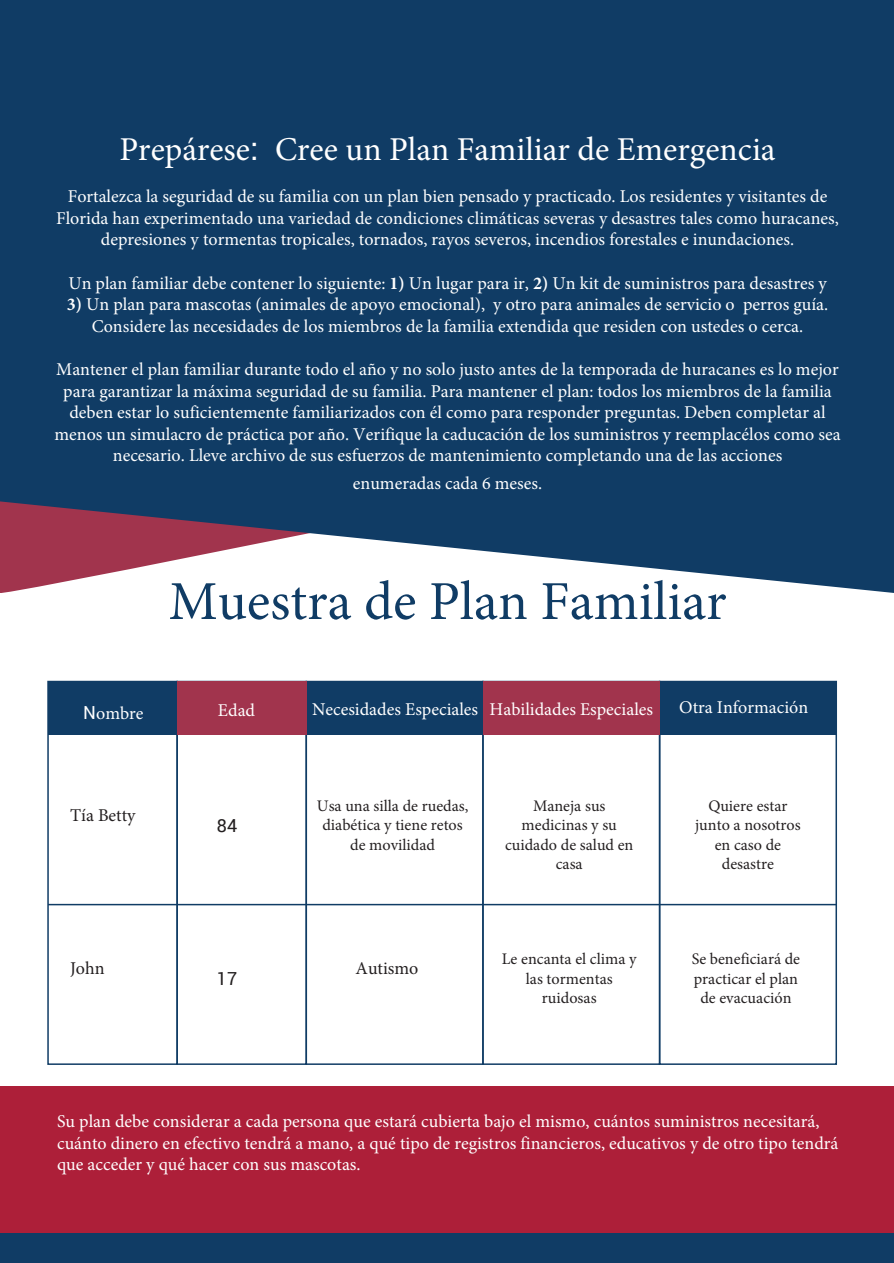
<style>
.page{position:relative;width:894px;height:1263px;background:#fff}
.page>*{position:absolute;margin:0;border:0;box-sizing:border-box;transform-origin:0 0}
.t1{font:54.9px "Minion Pro";color:#103c65}
.t2{font:33.3px "Minion Pro";color:#fff}
.t3{font:18px/21.6px "Minion Pro";color:#fff;text-align:center}
.t4{font:18px "Minion Pro";color:#231f20}
.t5{font:18px "Roboto";color:#231f20}
.t6{font:16.2px/19.4px "Minion Pro";color:#231f20;text-align:center}
.s1{font-family:"Roboto"}
.s2{font-weight:700}
</style>
<div class="page">
<svg style="left:0;top:0;width:893px;height:593px;background:#1f456c"></svg>
<div style="left:48px;top:681px;width:788px;height:54px;background:#103c65"></div>
<div style="left:47px;top:681px;width:131px;height:384px;border:2px solid #103c65"></div>
<div style="left:176px;top:681px;width:131px;height:384px;border:2px solid #103c65"></div>
<div style="left:305px;top:681px;width:178px;height:384px;border:2px solid #103c65"></div>
<div style="left:482px;top:681px;width:178px;height:384px;border:2px solid #103c65"></div>
<div style="left:658px;top:681px;width:178px;height:384px;border:2px solid #103c65"></div>
<hr style="left:48px;top:904px;width:788px;height:1px;background:#103c65">
<div style="left:177px;top:681px;width:129px;height:54px;background:#a1344d"></div>
<div style="left:482px;top:681px;width:177px;height:54px;background:#a1344d"></div>
<div style="left:0;top:1086px;width:893px;height:177px;background:#ad1f39"></div>
<div style="left:0;top:1233px;width:893px;height:30px;background:#103c65"></div>
<h2 class="t2" style="left:119px;top:127px;width:657px">Prepárese<span class="s1">:</span> Cree un Plan Familiar de Emergencia</h2>
<p class="t3" style="left:56px;top:186px;width:783px">Fortalezca la seguridad de su familia con un plan bien pensado y practicado. Los residentes y visitantes de<br>Florida han experimentado una variedad de condiciones climáticas severas y desastres tales como huracanes, depresiones y tormentas tropicales, tornados, rayos severos, incendios forestales e inundaciones.</p>
<p class="t3" style="left:68px;top:272px;width:759px">Un plan familiar debe contener lo siguiente: <span class="s2">1)</span> Un lugar para ir, <span class="s2">2)</span> Un kit de suministros para desastres y</p>
<p class="t3" style="left:67px;top:294px;width:762px"><span class="s2">3)</span> Un plan para mascotas (animales de apoyo emocional), y otro para animales de servicio o perros guía.<br>Considere las necesidades de los miembros de la familia extendida que residen con ustedes o cerca.</p>
<p class="t3" style="left:54px;top:358px;width:787px">Mantener el plan familiar durante todo el año y no solo justo antes de la temporada de huracanes es lo mejor para garantizar la máxima seguridad de su familia. Para mantener el plan: todos los miembros de la familia deben estar lo suficientemente familiarizados con él como para responder preguntas. Deben completar al menos un simulacro de práctica por año. Verifique la caducación de los suministros y reemplacélos como sea necesario. Lleve archivo de sus esfuerzos de mantenimiento completando una de las acciones</p>
<p class="t3" style="left:353px;top:472px;width:191px">enumeradas cada 6 meses.</p>
<h1 class="t1" style="left:168px;top:564px;width:559px">Muestra de Plan Familiar</h1>
<p class="t3" style="left:83px;top:702px;width:62px"><span class="s1">N</span>ombre</p>
<p class="t3" style="left:218px;top:699px;width:39px">Edad</p>
<p class="t3" style="left:312px;top:698px;width:342px">Necesidades Especiales Habilidades Especiales</p>
<p class="t3" style="left:679px;top:696px;width:130px">Otra Información</p>
<p class="t4" style="left:70px;top:803px;width:67px">Tía Betty</p>
<p class="t5" style="left:217px;top:812px;width:22px">84</p>
<p class="t4" style="left:70px;top:956px;width:36px">John</p>
<p class="t5" style="left:217px;top:965px;width:22px">17</p>
<p class="t6" style="left:316px;top:796px;width:153px">Usa una silla de ruedas, diabética y tiene retos de movilidad</p>
<p class="t6" style="left:505px;top:796px;width:130px">Maneja sus medicinas y su cuidado de salud en casa</p>
<p class="t6" style="left:695px;top:796px;width:107px">Quiere estar junto a nosotros en caso de desastre</p>
<p class="t4" style="left:355px;top:956px;width:64px">Autismo</p>
<p class="t6" style="left:501px;top:949px;width:136px">Le encanta el clima y las tormentas ruidosas</p>
<p class="t6" style="left:691px;top:949px;width:110px">Se beneficiará de practicar el plan de evacuación</p>
<p class="t3" style="left:57px;top:1110px;width:782px;text-align:left">Su plan debe considerar a cada persona que estará cubierta bajo el mismo, cuántos suministros necesitará, cuánto dinero en efectivo tendrá a mano, a qué tipo de registros financieros, educativos y de otro tipo tendrá que acceder y qué hacer con sus mascotas.</p>
</div>
